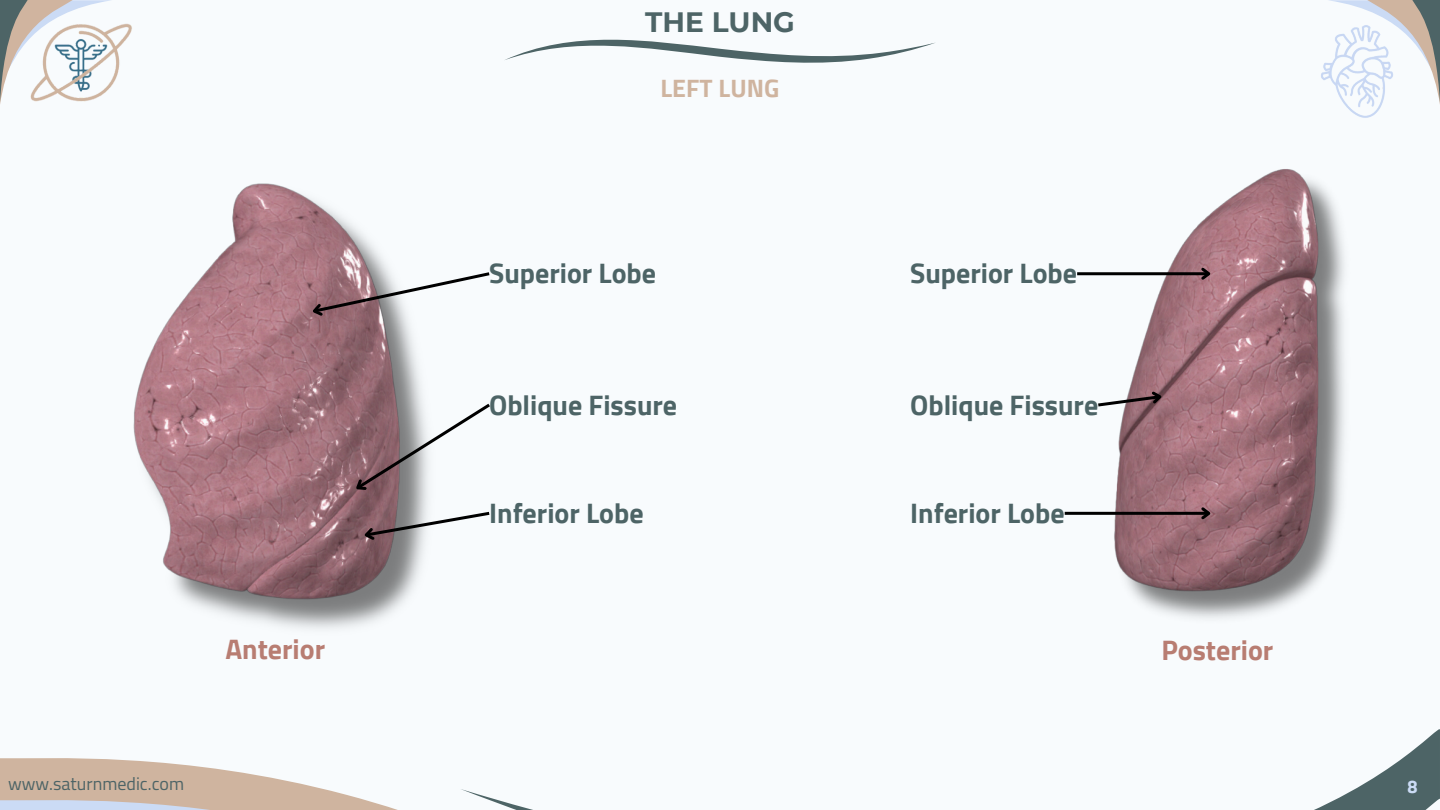
<style>
.page{position:relative;width:1440px;height:810px;background:#f8fbfd}
.page>*{position:absolute;margin:0;border:0;box-sizing:border-box;transform-origin:0 0}
.t1{font:700 28px "Cairo";color:#4d6466}
.t2{font:700 28px "Cairo";color:#b87d72}
.t3{font:700 28px "Montserrat";color:#4d6466}
.t4{font:700 25px "Cairo";letter-spacing:.005em;color:#cfb49f}
.t5{font:18px "Cairo";color:#4d6466}
.t6{font:700 18px "Cairo";color:#cbdbf5}
</style>
<div class="page">
<svg style="left:505px;top:40px;width:430px;height:23px"></svg>
<svg style="left:0;top:0;width:8px;height:104px"></svg>
<svg style="left:1329px;top:0;width:111px;height:104px"></svg>
<img style="left:1321px;top:18px;width:84px;height:100px">
<img style="left:8px;top:0;width:124px;height:102px">
<svg style="left:0;top:758px;width:398px;height:52px;fill:#cfb49f"></svg>
<svg style="left:461px;top:729px;width:979px;height:81px"></svg>
<img style="left:133px;top:183px;width:295px;height:446px">
<svg style="left:308px;top:270px;width:182px;height:51px"></svg>
<img style="left:1104px;top:169px;width:240px;height:449px">
<svg style="left:360px;top:510px;width:130px;height:34px"></svg>
<hr style="left:1077px;top:272px;width:132px;height:3px;background:#000">
<svg style="left:1199px;top:265px;width:15px;height:17px"></svg>
<hr style="left:1065px;top:512px;width:144px;height:3px;background:#000">
<svg style="left:1199px;top:505px;width:15px;height:17px"></svg>
<svg style="left:349px;top:401px;width:141px;height:97px"></svg>
<svg style="left:1098px;top:387px;width:68px;height:21px"></svg>
<h1 class="t3" style="left:645px;top:5px;width:151px">THE LUNG</h1>
<p class="t4" style="left:660px;top:74px;width:121px">LEFT LUNG</p>
<h2 class="t1" style="left:489px;top:257px;width:168px">Superior Lobe</h2>
<h2 class="t1" style="left:910px;top:257px;width:168px">Superior Lobe</h2>
<h2 class="t1" style="left:489px;top:389px;width:190px">Oblique Fissure</h2>
<h2 class="t1" style="left:910px;top:389px;width:190px">Oblique Fissure</h2>
<p class="t1" style="left:489px;top:497px;width:156px">Inferior Lobe</p>
<h2 class="t1" style="left:910px;top:497px;width:156px">Inferior Lobe</h2>
<h2 class="t2" style="left:225px;top:633px;width:101px">Anterior</h2>
<h2 class="t2" style="left:1161px;top:634px;width:114px">Posterior</h2>
<p class="t5" style="left:8px;top:773px;width:177px">www.saturnmedic.com</p>
<h3 class="t6" style="left:1407px;top:776px;width:12px">8</h3>
</div>
